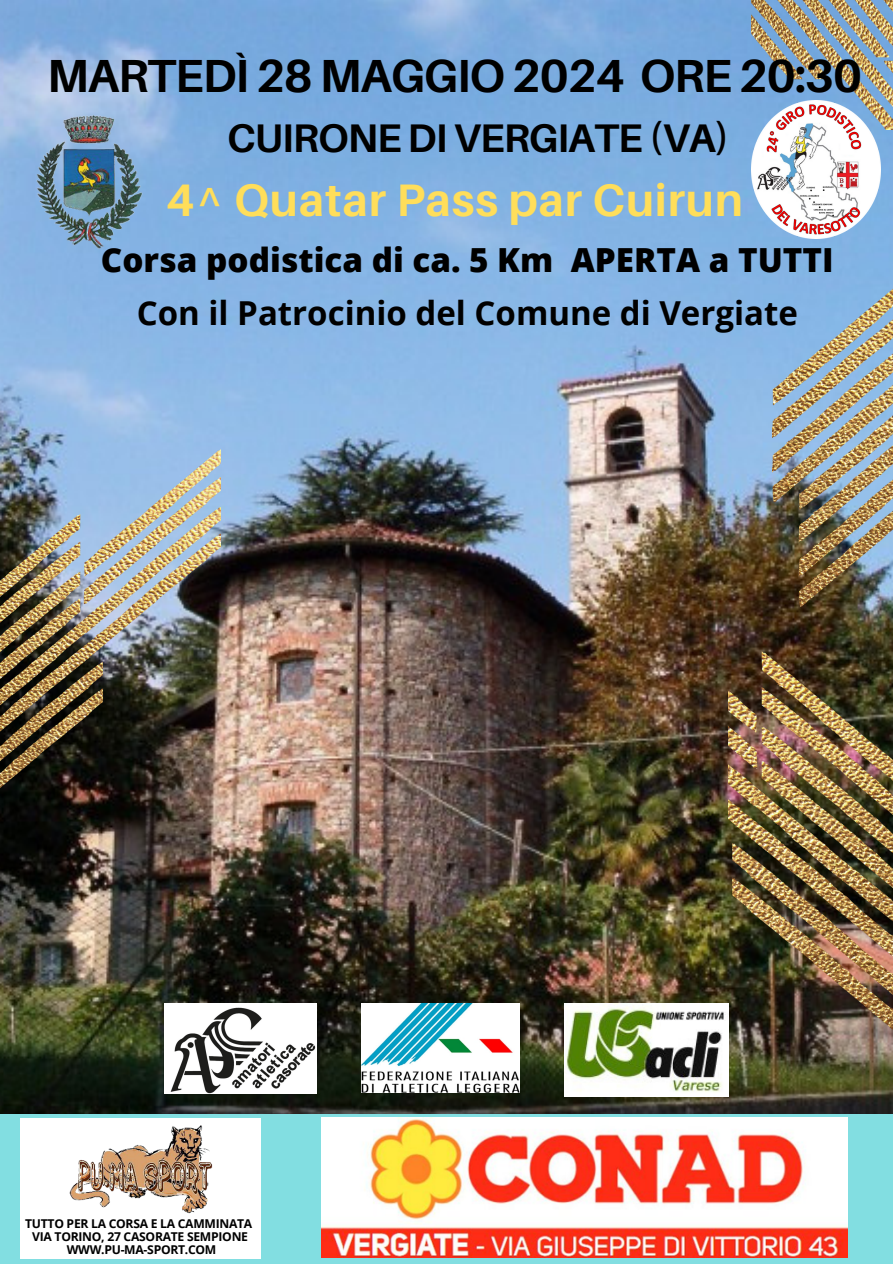
<style>
.page{position:relative;width:893px;height:1264px;background:#fff}
.page>*{position:absolute;margin:0;border:0;box-sizing:border-box;transform-origin:0 0}
.t1{font:700 46.35px "Aileron";letter-spacing:-.025em;color:#000}
.t2{font:700 45.6px "Aileron";letter-spacing:.015em;color:#ffde5a}
.t3{font:700 39.9px "Aileron";letter-spacing:-.025em;color:#000}
.t4{font:800 33.15px "Open Sans";color:#000}
.t5{font:700 33px "Open Sans";color:#000}
.t6{font:700 12.15px "Open Sans";letter-spacing:-.02em;color:#000}
</style>
<div class="page">
<img style="left:0;top:0;width:892px;height:1113px">
<img style="left:728px;top:567px;width:164px;height:474px">
<img style="left:0;top:449px;width:220px;height:365px">
<img style="left:751px;top:0;width:141px;height:130px">
<img style="left:772px;top:182px;width:120px;height:425px">
<div style="left:0;top:1113px;width:892px;height:150px;background:#82dee1"></div>
<img style="left:321px;top:1117px;width:526px;height:140px">
<img style="left:361px;top:1003px;width:158px;height:89px">
<img style="left:165px;top:1003px;width:152px;height:90px">
<img style="left:36px;top:115px;width:106px;height:134px">
<div style="left:20px;top:1118px;width:240px;height:140px;background:#fff"></div>
<img style="left:69px;top:1125px;width:144px;height:89px">
<img style="left:564px;top:1003px;width:164px;height:93px">
<img style="left:751px;top:100px;width:129px;height:138px">
<p class="t1" style="left:47px;top:47px;width:816px">MARTEDÌ 28 MAGGIO 2024 ORE 20:30</p>
<p class="t3" style="left:227px;top:113px;width:503px">CUIRONE DI VERGIATE (VA)</p>
<p class="t2" style="left:166px;top:171px;width:578px">4^ Quatar Pass par Cuirun</p>
<p class="t4" style="left:101px;top:236px;width:734px">Corsa podistica di ca. 5 Km APERTA a TUTTI</p>
<p class="t5" style="left:137px;top:290px;width:662px">Con il Patrocinio del Comune di Vergiate</p>
<p class="t6" style="left:25px;top:1214px;width:228px">TUTTO PER LA CORSA E LA CAMMINATA</p>
<p class="t6" style="left:32px;top:1227px;width:217px">VIA TORINO, 27 CASORATE SEMPIONE</p>
<p class="t6" style="left:67px;top:1241px;width:151px">WWW.PU-MA-SPORT.COM</p>
</div>
